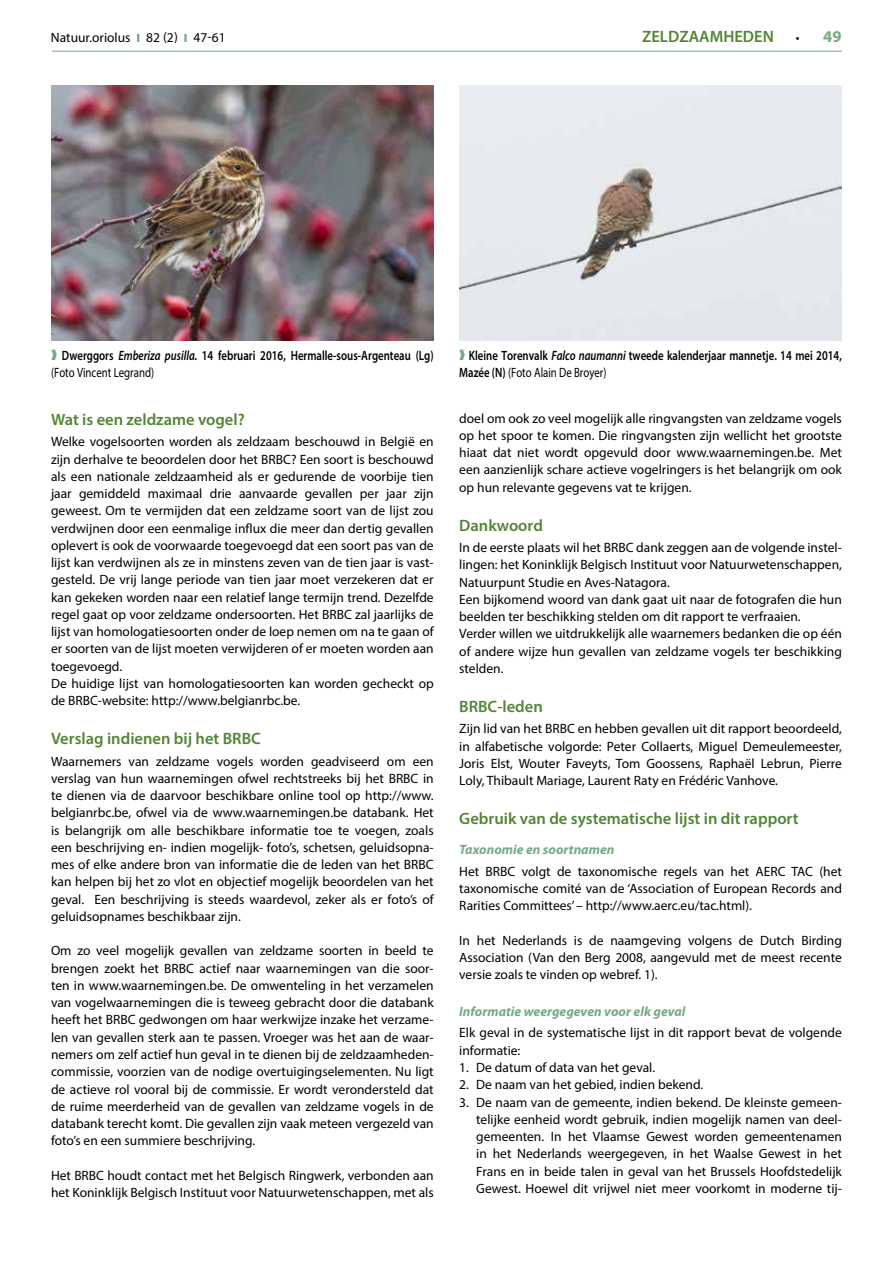
<style>
.page{position:relative;width:893px;height:1263px;background:#fff}
.page>*{position:absolute;margin:0;border:0;box-sizing:border-box;transform-origin:0 0}
.t1{font:600 16.5px "Myriad Pro";color:#538535}
.t2{font:700 16.5px "Myriad Pro";color:#75aa84}
.t3{font:13.5px/17.2px "Myriad Pro";color:#000;text-align:justify}
.t4{font:600 13.5px/16.5px "Myriad Pro";color:#000;scale:.8 1}
.t5{font:italic 700 13.5px "Myriad Pro";color:#75aa84}
.s1{font-weight:900;font-size:12px;color:#75aa84}
.s2{color:#fff}
.s3{font-weight:400;font-size:13.5px;color:#000}
.s4{color:#75aa84}
.s5{font-style:italic}
.s6{font-weight:400}
</style>
<div class="page">
<hr style="left:52px;top:51px;width:790px;height:1px;background:#75aa84">
<img style="left:51px;top:85px;width:383px;height:255px">
<div style="left:459px;top:85px;width:383px;height:255px;background:#e7eaef"></div>
<p class="t3" style="left:51px;top:28px;width:176px">Natuur.oriolus <span class="s1">I</span> 82 (2) <span class="s1">I</span> <span class="s2">20 30</span></p>
<p class="t1" style="left:642px;top:25px;width:133px">ZELDZAAMHEDEN</p>
<p class="t2" style="left:796px;top:25px;width:47px"><span class="s3">•</span> 49</p>
<p class="t3" style="left:193px;top:28px;width:34px">47-61</p>
<p class="t4" style="left:51px;top:347px;width:480px"><span class="s4">❱</span> Dwerggors <span class="s5">Emberiza pusilla.</span> 14 februari 2016, Hermalle-sous-Argenteau (Lg) <span class="s6">(Foto Vincent Legrand)</span></p>
<p class="t4" style="left:459px;top:347px;width:480px"><span class="s4">❱</span> Kleine Torenvalk <span class="s5">Falco naumanni</span> tweede kalenderjaar mannetje. 14 mei 2014,<br>Mazée (N) <span class="s6">(Foto Alain De Broyer)</span></p>
<p class="t1" style="left:51px;top:409px;width:195px">Wat is een zeldzame vogel?</p>
<p class="t3" style="left:51px;top:433px;width:384px;text-align:left">Welke vogelsoorten worden als zeldzaam beschouwd in België en zijn derhalve te beoordelen door het BRBC? Een soort is beschouwd als een nationale zeldzaamheid als er gedurende de voorbije tien jaar gemiddeld maximaal drie aanvaarde gevallen per jaar zijn geweest. Om te vermijden dat een zeldzame soort van de lijst zou verdwijnen door een eenmalige influx die meer dan dertig gevallen oplevert is ook de voorwaarde toegevoegd dat een soort pas van de lijst kan verdwijnen als ze in minstens zeven van de tien jaar is vast&shy;gesteld. De vrij lange periode van tien jaar moet verzekeren dat er kan gekeken worden naar een relatief lange termijn trend. Dezelfde regel gaat op voor zeldzame ondersoorten. Het BRBC zal jaarlijks de lijst van homologatiesoorten onder de loep nemen om na te gaan of er soorten van de lijst moeten verwijderen of er moeten worden aan toegevoegd.<br>De huidige lijst van homologatiesoorten kan worden gecheckt op de BRBC-website: http://www.belgianrbc.be.</p>
<p class="t1" style="left:51px;top:728px;width:211px">Verslag indienen bij het BRBC</p>
<p class="t3" style="left:51px;top:752px;width:384px">Waarnemers van zeldzame vogels worden geadviseerd om een verslag van hun waarnemingen ofwel rechtstreeks bij het BRBC in te dienen via de daarvoor beschikbare online tool op http://www. belgianrbc.be, ofwel via de www.waarnemingen.be databank. Het is belangrijk om alle beschikbare informatie toe te voegen, zoals een beschrijving en- indien mogelijk- foto’s, schetsen, geluidsopna&shy;mes of elke andere bron van informatie die de leden van het BRBC kan helpen bij het zo vlot en objectief mogelijk beoordelen van het geval. Een beschrijving is steeds waardevol, zeker als er foto’s of geluidsopnames beschikbaar zijn.</p>
<p class="t3" style="left:51px;top:942px;width:384px">Om zo veel mogelijk gevallen van zeldzame soorten in beeld te brengen zoekt het BRBC actief naar waarnemingen van die soor&shy;ten in www.waarnemingen.be. De omwenteling in het verzamelen van vogelwaarnemingen die is teweeg gebracht door die databank heeft het BRBC gedwongen om haar werkwijze inzake het verzame&shy;len van gevallen sterk aan te passen. Vroeger was het aan de waar&shy;nemers om zelf actief hun geval in te dienen bij de zeldzaamheden&shy;commissie, voorzien van de nodige overtuigingselementen. Nu ligt de actieve rol vooral bij de commissie. Er wordt verondersteld dat de ruime meerderheid van de gevallen van zeldzame vogels in de databank terecht komt. Die gevallen zijn vaak meteen vergezeld van foto’s en een summiere beschrijving.</p>
<p class="t3" style="left:51px;top:1166px;width:384px">Het BRBC houdt contact met het Belgisch Ringwerk, verbonden aan het Koninklijk Belgisch Instituut voor Natuurwetenschappen, met als</p>
<p class="t3" style="left:459px;top:409px;width:384px">doel om ook zo veel mogelijk alle ringvangsten van zeldzame vogels op het spoor te komen. Die ringvangsten zijn wellicht het grootste hiaat dat niet wordt opgevuld door www.waarnemingen.be. Met een aanzienlijk schare actieve vogelringers is het belangrijk om ook op hun relevante gegevens vat te krijgen.</p>
<p class="t1" style="left:459px;top:515px;width:85px">Dankwoord</p>
<p class="t3" style="left:459px;top:539px;width:384px;text-align:left">In de eerste plaats wil het BRBC dank zeggen aan de volgende instel&shy;lingen: het Koninklijk Belgisch Instituut voor Natuurwetenschappen, Natuurpunt Studie en Aves-Natagora.<br>Een bijkomend woord van dank gaat uit naar de fotografen die hun beelden ter beschikking stelden om dit rapport te verfraaien.<br>Verder willen we uitdrukkelijk alle waarnemers bedanken die op één of andere wijze hun gevallen van zeldzame vogels ter beschikking stelden.</p>
<p class="t1" style="left:459px;top:696px;width:85px">BRBC-leden</p>
<p class="t3" style="left:459px;top:720px;width:384px">Zijn lid van het BRBC en hebben gevallen uit dit rapport beoordeeld, in alfabetische volgorde: Peter Collaerts, Miguel Demeulemeester, Joris Elst, Wouter Faveyts, Tom Goossens, Raphaël Lebrun, Pierre Loly, Thibault Mariage, Laurent Raty en Frédéric Vanhove.</p>
<p class="t1" style="left:459px;top:808px;width:341px">Gebruik van de systematische lijst in dit rapport</p>
<p class="t5" style="left:459px;top:842px;width:157px">Taxonomie en soortnamen</p>
<p class="t3" style="left:459px;top:862px;width:384px">Het BRBC volgt de taxonomische regels van het AERC TAC (het taxonomische comité van de ‘Association of European Records and Rarities Committees’ – http://www.aerc.eu/tac.html).</p>
<p class="t3" style="left:459px;top:931px;width:384px">In het Nederlands is de naamgeving volgens de Dutch Birding Association (Van den Berg 2008, aangevuld met de meest recente versie zoals te vinden op webref. 1).</p>
<p class="t5" style="left:459px;top:1004px;width:228px">Informatie weergegeven voor elk geval</p>
<p class="t3" style="left:459px;top:1024px;width:384px">Elk geval in de systematische lijst in dit rapport bevat de volgende informatie:</p>
<p class="t3" style="left:459px;top:1058px;width:197px">1. De datum of data van het geval.</p>
<p class="t3" style="left:459px;top:1076px;width:246px">2. De naam van het gebied, indien bekend.</p>
<p class="t3" style="left:476px;top:1093px;width:367px;text-indent:-17px">3. De naam van de gemeente, indien bekend. De kleinste gemeen&shy;telijke eenheid wordt gebruik, indien mogelijk namen van deel&shy;gemeenten. In het Vlaamse Gewest worden gemeentenamen in het Nederlands weergegeven, in het Waalse Gewest in het Frans en in beide talen in geval van het Brussels Hoofdstedelijk Gewest. Hoewel dit vrijwel niet meer voorkomt in moderne tij-</p>
</div>
